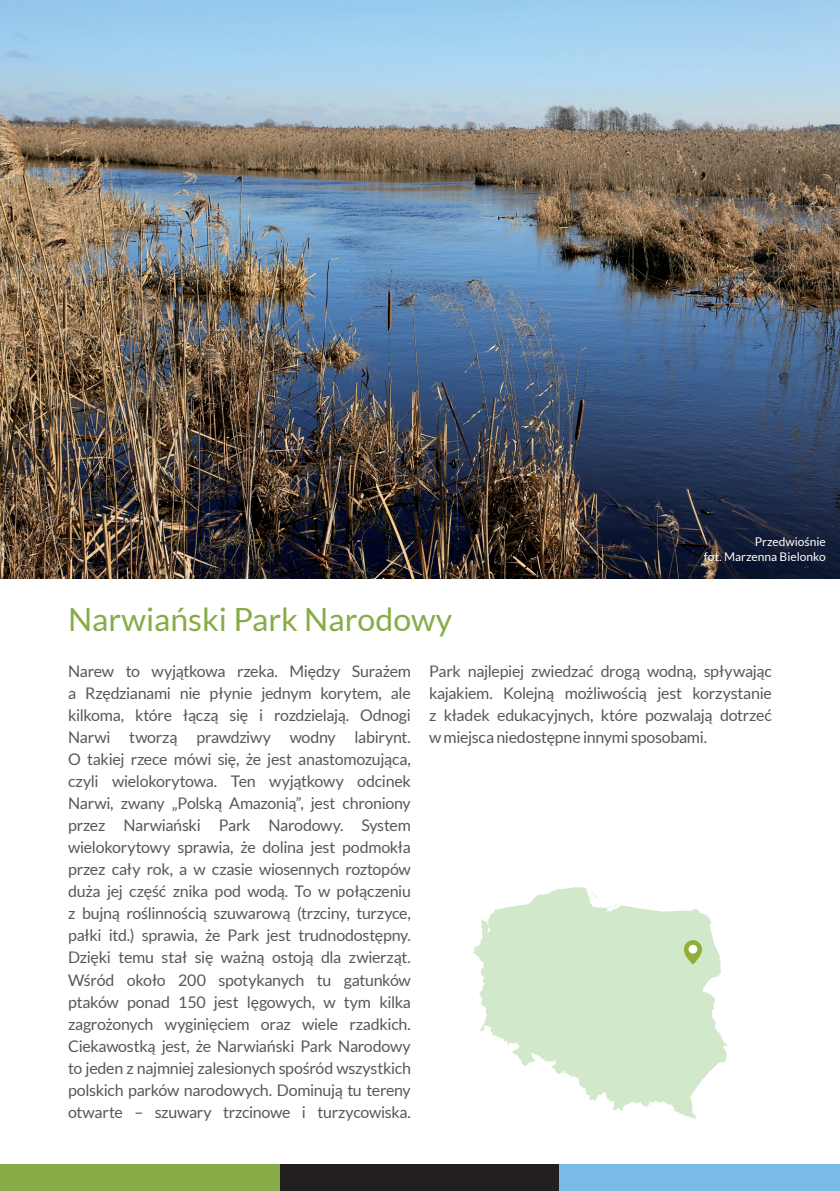
<style>
.page{position:relative;width:840px;height:1191px;background:#fff}
.page>*{position:absolute;margin:0;border:0;box-sizing:border-box;transform-origin:0 0}
.t1{font:32px "Lato";color:#87ac47}
.t2{font:16px/22px "Lato";letter-spacing:-.02em;color:#57585a;text-align:justify}
.t3{font:12px/14.4px "Lato";color:#fff;text-align:right}
</style>
<div class="page">
<img style="left:0;top:0;width:839px;height:578px">
<svg style="left:473px;top:887px;width:254px;height:232px;fill:#d1e8cb"></svg>
<div style="left:696px;top:919px;width:7px;height:7px;background:#d1e8cb;border-radius:50%"></div>
<svg style="left:683px;top:940px;width:18px;height:24px"></svg>
<div style="left:0;top:1164px;width:280px;height:27px;background:#87ac47"></div>
<div style="left:280px;top:1164px;width:279px;height:27px;background:#231f20"></div>
<div style="left:559px;top:1164px;width:280px;height:27px;background:#79bae6"></div>
<p class="t3" style="left:703px;top:534px;width:123px">Przedwiośnie<br>fot. Marzenna Bielonko</p>
<h1 class="t1" style="left:68px;top:602px;width:385px">Narwiański Park Narodowy</h1>
<p class="t2" style="left:68px;top:660px;width:344px">Narew to wyjątkowa rzeka. Między Surażem a Rzędzianami nie płynie jednym korytem, ale kilkoma, które łączą się i rozdzielają. Odnogi Narwi tworzą prawdziwy wodny labirynt.<br>O takiej rzece mówi się, że jest anastomozująca, czyli wielokorytowa. Ten wyjątkowy odcinek Narwi, zwany „Polską Amazonią”, jest chroniony przez Narwiański Park Narodowy. System wielokorytowy sprawia, że dolina jest podmokła przez cały rok, a w czasie wiosennych roztopów duża jej część znika pod wodą. To w połączeniu z bujną roślinnością szuwarową (trzciny, turzyce, pałki itd.) sprawia, że Park jest trudnodostępny.<br>Dzięki temu stał się ważną ostoją dla zwierząt.<br>Wśród około 200 spotykanych tu gatunków ptaków ponad 150 jest lęgowych, w tym kilka zagrożonych wyginięciem oraz wiele rzadkich.<br>Ciekawostką jest, że Narwiański Park Narodowy to jeden z najmniej zalesionych spośród wszystkich polskich parków narodowych. Dominują tu tereny otwarte – szuwary trzcinowe i turzycowiska.</p>
<p class="t2" style="left:429px;top:660px;width:344px">Park najlepiej zwiedzać drogą wodną, spływając kajakiem. Kolejną możliwością jest korzystanie z kładek edukacyjnych, które pozwalają dotrzeć w miejsca niedostępne innymi sposobami.</p>
</div>
